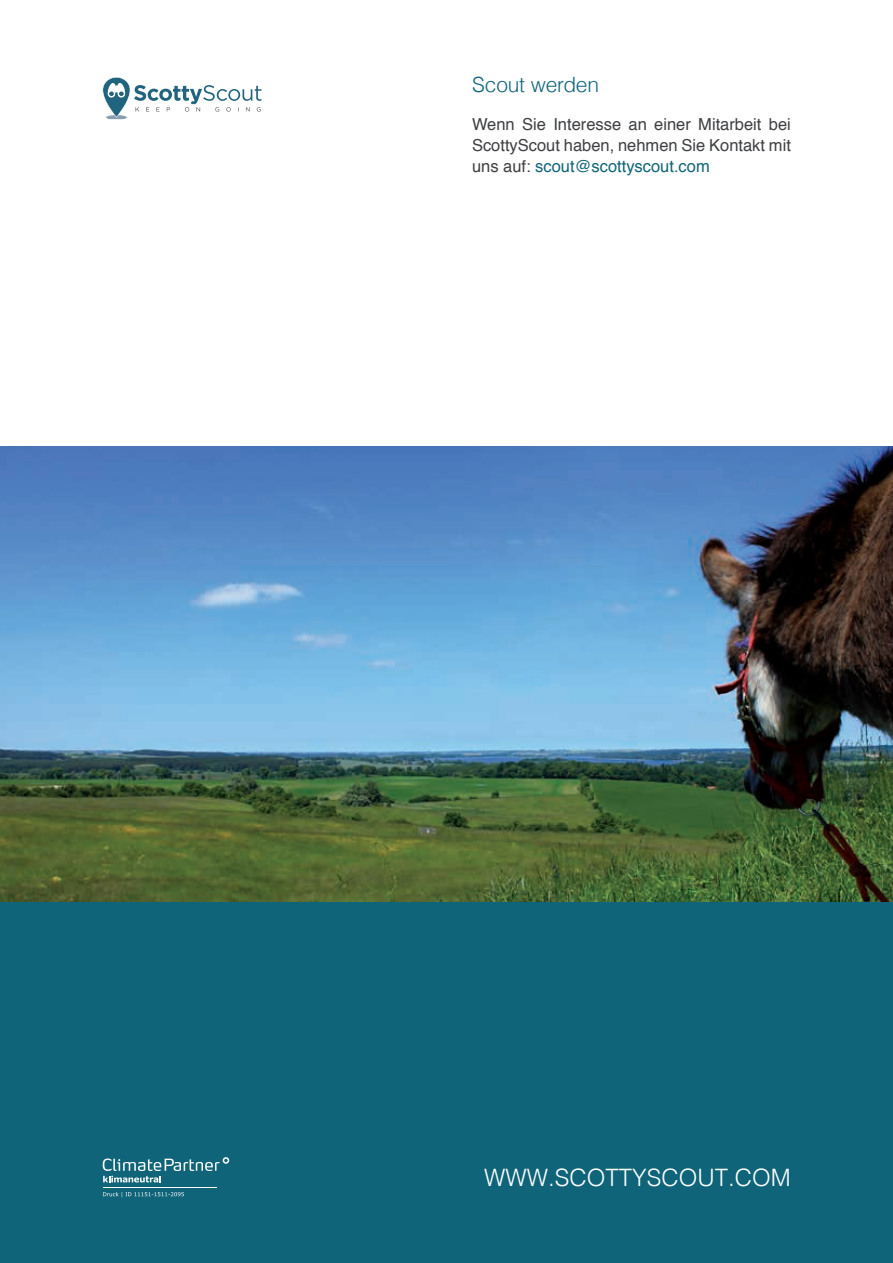
<style>
.page{position:relative;width:893px;height:1263px;background:#fff}
.page>*{position:absolute;margin:0;border:0;box-sizing:border-box;transform-origin:0 0}
.t1{font:300 24px "Helvetica";color:#fff}
.t2{font:300 21px "Helvetica";letter-spacing:-.01em;color:#0f6479}
.t3{font:16.5px/21px "Helvetica";color:#3d3f42;text-align:justify}
.s1{color:#0f6479}
</style>
<div class="page">
<div style="left:0;top:901px;width:893px;height:362px;background:#0f6479"></div>
<svg style="left:103px;top:77px;width:158px;height:42px"></svg>
<img style="left:0;top:446px;width:893px;height:455px">
<hr style="left:103px;top:1187px;width:114px;height:1px;background:#fff">
<svg style="left:103px;top:1157px;width:126px;height:25px"></svg>
<svg style="left:103px;top:1192px;width:81px;height:5px"></svg>
<p class="t2" style="left:472px;top:66px;width:129px">Scout werden</p>
<p class="t3" style="left:472px;top:114px;width:320px">Wenn Sie Interesse an einer Mitarbeit bei ScottyScout haben, nehmen Sie Kontakt mit uns auf: <span class="s1">scout@scottyscout.com</span></p>
<h1 class="t1" style="left:484px;top:1157px;width:308px">WWW.SCOTTYSCOUT.COM</h1>
</div>
